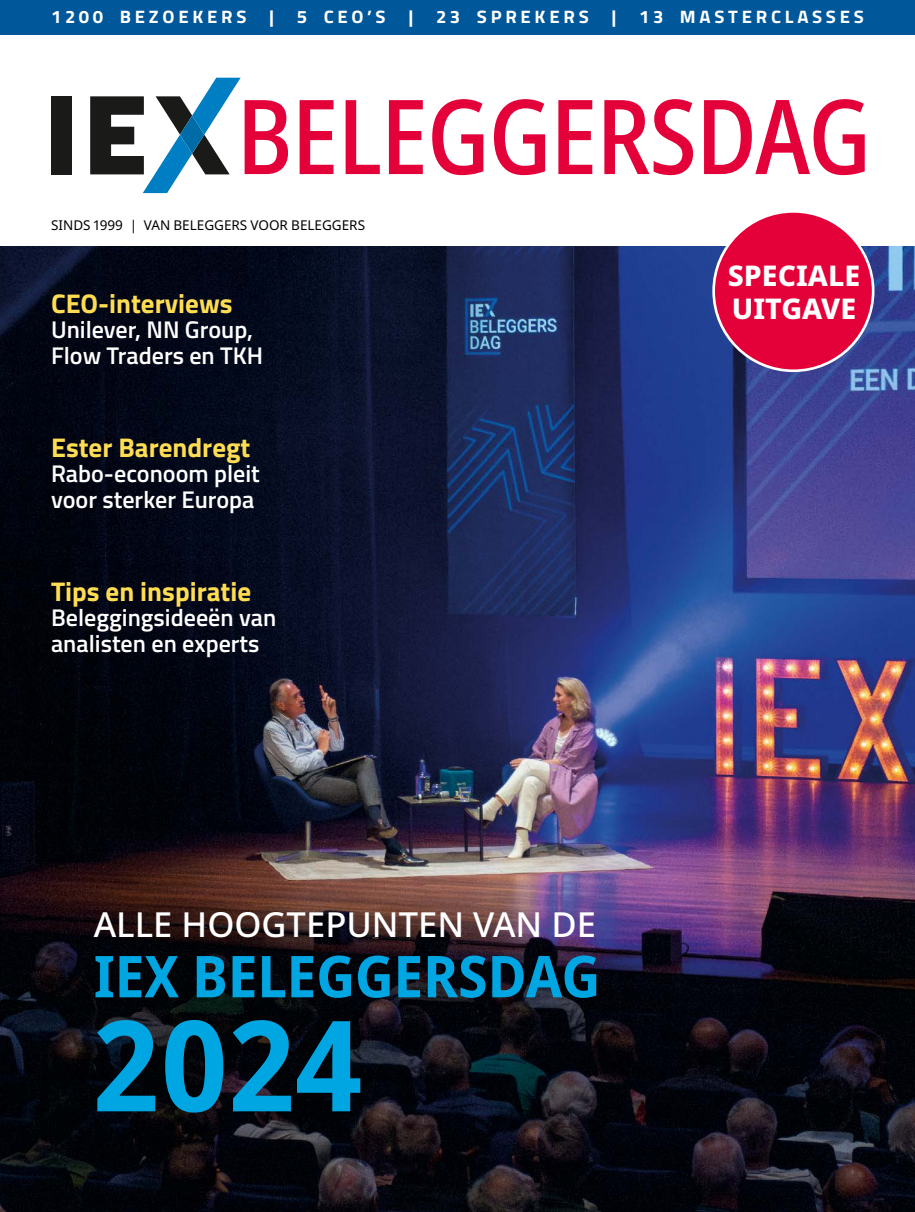
<style>
.page{position:relative;width:915px;height:1212px;background:#fff}
.page>*{position:absolute;margin:0;border:0;box-sizing:border-box;transform-origin:0 0}
.t1{font:700 semi-condensed 126px "Noto Sans";color:#00a6e2}
.t2{font:500 condensed 103.5px "Noto Sans";letter-spacing:-.01em;color:#e40038}
.t3{font:700 semi-condensed 57.75px "Noto Sans";color:#00a6e2}
.t4{font:500 34.5px "Noto Sans";color:#fff}
.t5{font:800 28.5px/32.7px "Noto Sans";color:#fff}
.t6{font:700 27px "Titillium Web";color:#ffdd52}
.t7{font:600 24.15px/25.5px "Titillium Web";color:#fff}
.t8{font:700 18px "Titillium Web";letter-spacing:.2em;color:#fff}
.t9{font:13.5px "Noto Sans";color:#000}
</style>
<div class="page">
<div style="left:51px;top:96px;width:21px;height:78px;background:#1a1a18"></div>
<svg style="left:90px;top:78px;width:150px;height:115px"></svg>
<img style="left:0;top:246px;width:914px;height:966px">
<div style="left:713px;top:211px;width:159px;height:160px;background:#e40038;border-radius:50%"></div>
<div style="left:712px;top:210px;width:162px;height:162px;border:3px solid #fff;border-radius:50%"></div>
<div style="left:0;top:0;width:914px;height:34px;background:#005799"></div>
<p class="t8" style="left:51px;top:3px;width:197px">1200 BEZOEKERS</p>
<p class="t8" style="left:269px;top:3px;width:6px">|</p>
<p class="t8" style="left:297px;top:3px;width:90px">5 CEO’S</p>
<p class="t8" style="left:408px;top:3px;width:6px">|</p>
<p class="t8" style="left:436px;top:3px;width:154px">23 SPREKERS</p>
<p class="t8" style="left:611px;top:3px;width:6px">|</p>
<p class="t8" style="left:639px;top:3px;width:226px">13 MASTERCLASSES</p>
<p class="t2" style="left:236px;top:64px;width:635px">BELEGGERSDAG</p>
<p class="t9" style="left:51px;top:215px;width:315px">SINDS 1999 | VAN BELEGGERS VOOR BELEGGERS</p>
<p class="t6" style="left:51px;top:283px;width:183px">CEO-interviews</p>
<p class="t7" style="left:51px;top:316px;width:214px">Unilever, NN Group,<br>Flow Traders en TKH</p>
<p class="t6" style="left:51px;top:427px;width:201px">Ester Barendregt</p>
<p class="t7" style="left:51px;top:460px;width:210px">Rabo-econoom pleit voor sterker Europa</p>
<p class="t6" style="left:51px;top:571px;width:201px">Tips en inspiratie</p>
<p class="t7" style="left:51px;top:604px;width:226px">Beleggingsideeën van analisten en experts</p>
<p class="t4" style="left:94px;top:900px;width:503px">ALLE HOOGTEPUNTEN VAN DE</p>
<p class="t3" style="left:94px;top:935px;width:508px">IEX BELEGGERSDAG</p>
<p class="t1" style="left:94px;top:975px;width:271px">2024</p>
<p class="t5" style="left:727px;top:260px;width:134px">SPECIALE<br>UITGAVE</p>
</div>
